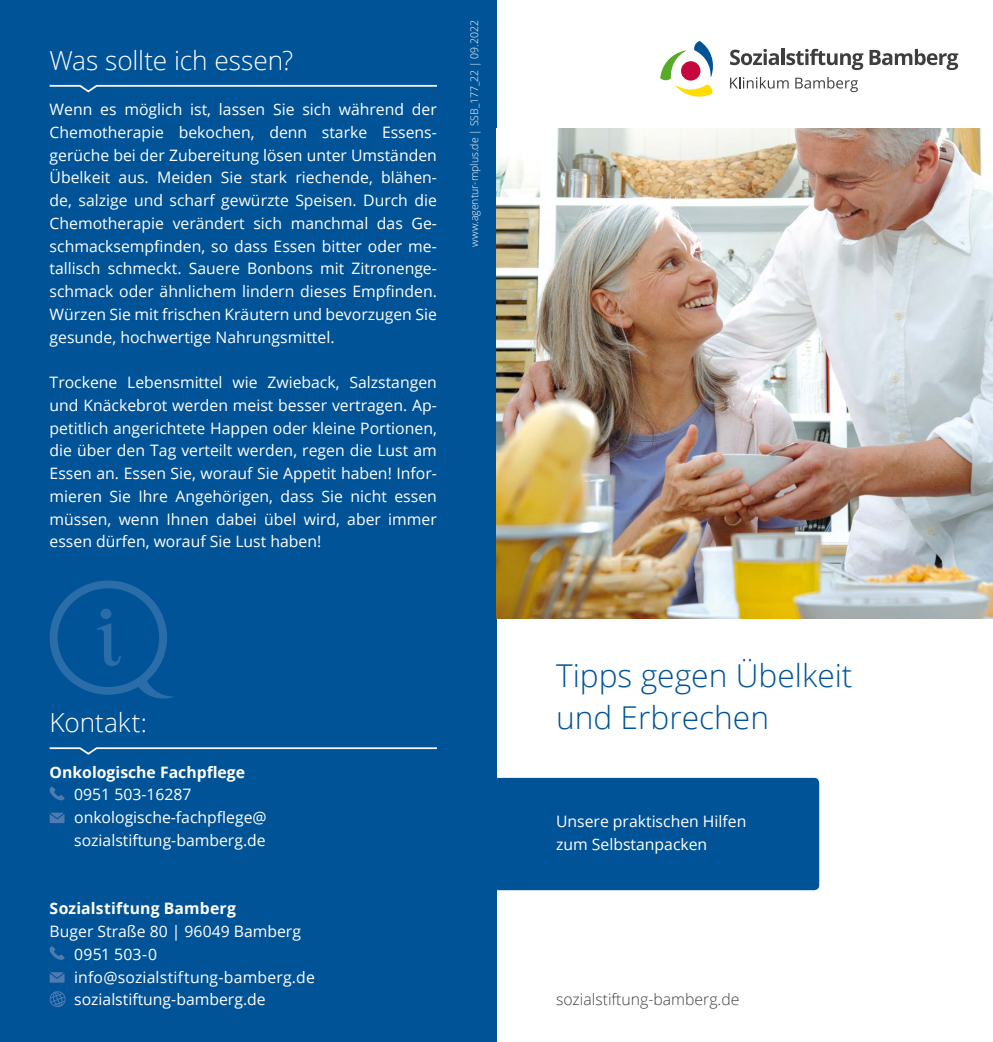
<style>
.page{position:relative;width:993px;height:1042px;background:#fff}
.page>*{position:absolute;margin:0;border:0;box-sizing:border-box;transform-origin:0 0}
.t1{font:300 31.5px/42px "Open Sans";color:#005397}
.t2{font:300 26.25px "Open Sans";letter-spacing:-.005em;color:#fff}
.t3{font:15.75px/22.8px "Open Sans";color:#fff}
.t4{font:700 15.75px "Open Sans";letter-spacing:.005em;color:#fff}
.t5{font:300 15.75px "Open Sans";color:#3e3d40}
.t6{font:300 10.5px "Open Sans";color:#fff}
</style>
<div class="page">
<div style="left:0;top:0;width:496px;height:1042px;background:#005397"></div>
<svg style="left:50px;top:580px;width:124px;height:119px"></svg>
<div style="left:101px;top:608px;width:10px;height:11px;background:#2b6da8;border-radius:50%"></div>
<svg style="left:49px;top:946px;width:16px;height:14px"></svg>
<svg style="left:50px;top:972px;width:14px;height:10px"></svg>
<svg style="left:49px;top:991px;width:17px;height:16px"></svg>
<svg style="left:49px;top:747px;width:388px;height:8px"></svg>
<svg style="left:49px;top:786px;width:16px;height:14px"></svg>
<svg style="left:50px;top:812px;width:14px;height:11px"></svg>
<svg style="left:660px;top:41px;width:53px;height:56px"></svg>
<div style="left:680px;top:61px;width:20px;height:20px;background:#c5073d;border-radius:50%"></div>
<svg style="left:730px;top:49px;width:48px;height:16px"></svg>
<hr style="left:781px;top:49px;width:3px;height:16px;background:#3e3d40">
<svg style="left:786px;top:49px;width:77px;height:21px"></svg>
<svg style="left:869px;top:49px;width:88px;height:21px"></svg>
<svg style="left:730px;top:77px;width:58px;height:12px"></svg>
<svg style="left:795px;top:77px;width:62px;height:15px"></svg>
<img style="left:496px;top:129px;width:496px;height:489px">
<div style="left:496px;top:778px;width:323px;height:112px;background:#005397"></div>
<svg style="left:49px;top:84px;width:388px;height:9px"></svg>
<h2 class="t2" style="left:50px;top:42px;width:245px">Was sollte ich essen?</h2>
<p class="t3" style="left:50px;top:98px;width:388px;text-align:justify">Wenn es möglich ist, lassen Sie sich während der Chemotherapie bekochen, denn starke Essens&shy;gerüche bei der Zubereitung lösen unter Umständen Übelkeit aus. Meiden Sie stark riechende, blähen&shy;de, salzige und scharf gewürzte Speisen. Durch die Chemotherapie verändert sich manchmal das Ge&shy;schmacksempfinden, so dass Essen bitter oder me&shy;tallisch schmeckt. Sauere Bonbons mit Zitronenge&shy;schmack oder ähnlichem lindern dieses Empfinden.<br>Würzen Sie mit frischen Kräutern und bevorzugen Sie gesunde, hochwertige Nahrungsmittel.</p>
<p class="t3" style="left:50px;top:371px;width:388px;text-align:justify">Trockene Lebensmittel wie Zwieback, Salzstangen und Knäckebrot werden meist besser vertragen. Ap&shy;petitlich angerichtete Happen oder kleine Portionen, die über den Tag verteilt werden, regen die Lust am Essen an. Essen Sie, worauf Sie Appetit haben! Infor&shy;mieren Sie Ihre Angehörigen, dass Sie nicht essen müssen, wenn Ihnen dabei übel wird, aber immer essen dürfen, worauf Sie Lust haben!</p>
<p class="t6" style="left:467px;top:247px;width:228px;rotate:-90deg">www.agentur-mplus.de | SSB_177_22 | 09.2022</p>
<h2 class="t2" style="left:50px;top:704px;width:99px">Kontakt:</h2>
<p class="t4" style="left:50px;top:761px;width:197px">Onkologische Fachpflege</p>
<p class="t3" style="left:74px;top:783px;width:194px">0951 503-16287 onkologische-fachpflege@ sozialstiftung-bamberg.de</p>
<p class="t4" style="left:50px;top:897px;width:188px">Sozialstiftung Bamberg</p>
<p class="t3" style="left:74px;top:919px;width:242px;text-indent:-24px">Buger Straße 80 | 96049 Bamberg<br>0951 503-0 info@sozialstiftung-bamberg.de sozialstiftung-bamberg.de</p>
<h1 class="t1" style="left:556px;top:654px;width:298px">Tipps gegen Übelkeit und Erbrechen</h1>
<p class="t3" style="left:556px;top:809px;width:192px">Unsere praktischen Hilfen zum Selbstanpacken</p>
<p class="t5" style="left:556px;top:989px;width:185px">sozialstiftung-bamberg.de</p>
</div>
